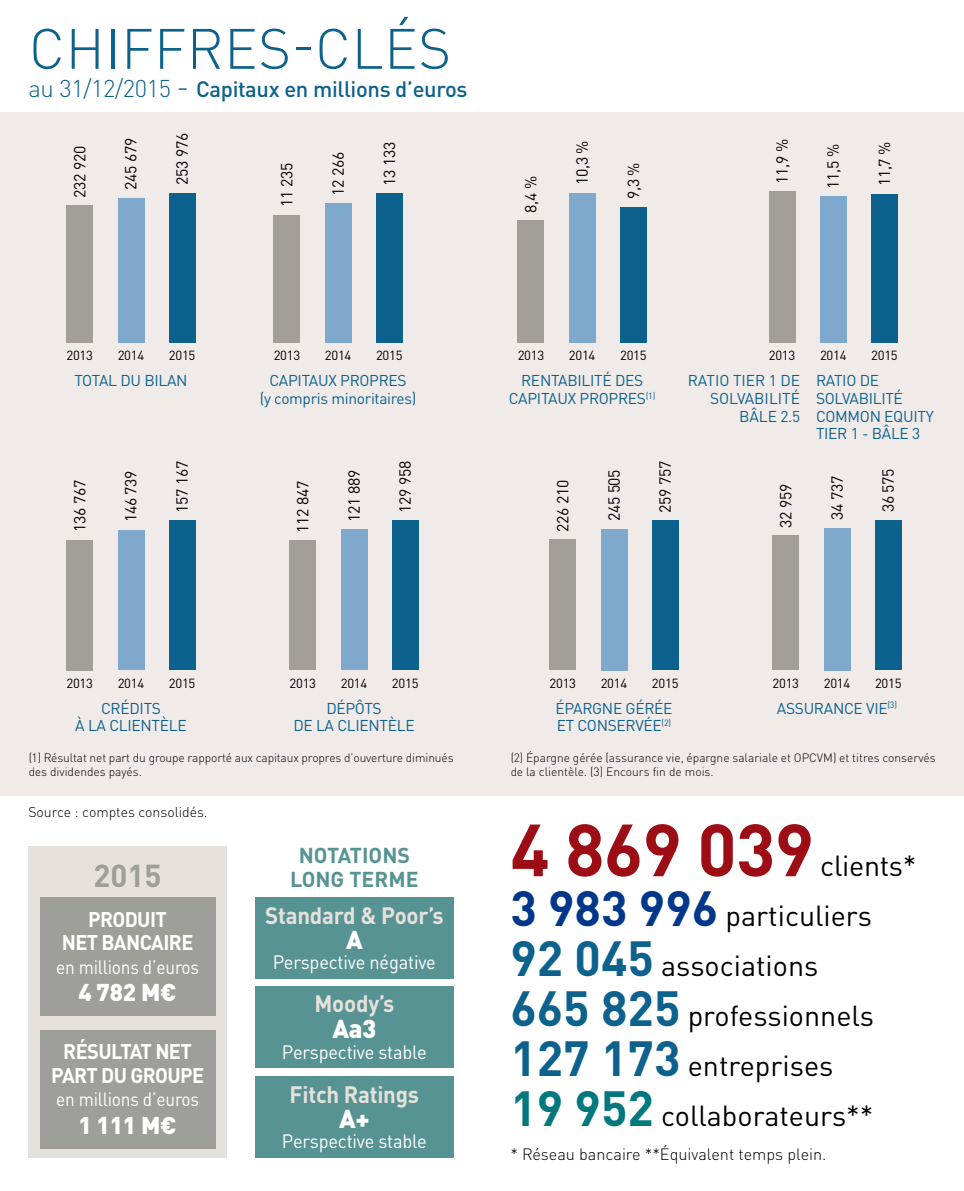
<style>
.page{position:relative;width:964px;height:1191px;background:#fff}
.page>*{position:absolute;margin:0;border:0;box-sizing:border-box;transform-origin:0 0}
.t1{font:700 72.6px "DIN Pro";letter-spacing:-.01em;color:#9d0d15}
.t2{font:300 56px "DIN Pro";letter-spacing:.01em;color:#0d618d}
.t3{font:700 31.4px "DIN Pro";color:#9e9e9b}
.t4{font:28.6px/50px "DIN Pro";color:#000}
.t5{font:900 25.6px "DIN Pro";color:#fff}
.t6{font:900 24px "DIN Pro";letter-spacing:-.01em;color:#fff}
.t7{font:700 23.4px "DIN Pro";letter-spacing:-.01em;color:#e6e1db;scale:.95 1}
.t8{font:500 22px "DIN Pro";letter-spacing:-.015em;color:#0d618d}
.t9{font:700 21.4px "DIN Pro";color:#589393}
.t10{font:700 21px/23.4px "DIN Pro";letter-spacing:-.03em;color:#fff;text-align:center;scale:.95 1}
.t11{font:19.2px "DIN Pro";letter-spacing:-.01em;color:#fff;scale:.95 1}
.t12{font:19.2px "DIN Pro";letter-spacing:-.01em;color:#fff;scale:.9 1}
.t13{font:300 16.2px "DIN Pro";color:#000}
.t14{font:15.8px "DIN Pro";letter-spacing:-.02em;color:#000}
.t15{font:15.6px/17.8px "DIN Pro";letter-spacing:-.02em;color:#0d618d;text-align:center}
.t16{font:300 14px "DIN Pro";color:#000}
.t17{font:13px "DIN Pro";letter-spacing:-.02em;color:#000}
.t18{font:300 12px/14px "DIN Pro";color:#000}
.s1{font-weight:300;font-size:24px}
.s2{font-weight:300;font-size:30px}
.s3{font-weight:700;font-size:48.8px;color:#00378b}
.s4{font-weight:700;font-size:48.8px;color:#0d618d}
.s5{font-weight:700;font-size:48.8px;color:#00787e}
</style>
<div class="page">
<div style="left:0;top:112px;width:964px;height:684px;background:#f0ebe8"></div>
<div style="left:255px;top:897px;width:199px;height:81px;background:#589393"></div>
<div style="left:255px;top:986px;width:199px;height:82px;background:#589393"></div>
<div style="left:255px;top:1076px;width:199px;height:81px;background:#589393"></div>
<div style="left:28px;top:846px;width:199px;height:311px;background:#e6e1db"></div>
<div style="left:40px;top:897px;width:175px;height:119px;background:#9e9e9b"></div>
<div style="left:40px;top:1029px;width:175px;height:119px;background:#9e9e9b"></div>
<div style="left:67px;top:205px;width:26px;height:138px;background:#a29e99"></div>
<div style="left:118px;top:198px;width:26px;height:145px;background:#7ea9cc"></div>
<div style="left:169px;top:193px;width:26px;height:150px;background:#0d618d"></div>
<div style="left:274px;top:215px;width:26px;height:128px;background:#a29e99"></div>
<div style="left:325px;top:203px;width:26px;height:140px;background:#7ea9cc"></div>
<div style="left:376px;top:193px;width:26px;height:150px;background:#0d618d"></div>
<div style="left:518px;top:220px;width:26px;height:123px;background:#a29e99"></div>
<div style="left:569px;top:193px;width:26px;height:150px;background:#7ea9cc"></div>
<div style="left:620px;top:207px;width:26px;height:136px;background:#0d618d"></div>
<div style="left:769px;top:192px;width:26px;height:151px;background:#a29e99"></div>
<div style="left:820px;top:197px;width:26px;height:146px;background:#7ea9cc"></div>
<div style="left:871px;top:194px;width:26px;height:149px;background:#0d618d"></div>
<div style="left:67px;top:540px;width:26px;height:130px;background:#a29e99"></div>
<div style="left:118px;top:530px;width:26px;height:140px;background:#7ea9cc"></div>
<div style="left:169px;top:520px;width:26px;height:150px;background:#0d618d"></div>
<div style="left:290px;top:540px;width:26px;height:130px;background:#a29e99"></div>
<div style="left:341px;top:530px;width:26px;height:140px;background:#7ea9cc"></div>
<div style="left:392px;top:520px;width:26px;height:150px;background:#0d618d"></div>
<div style="left:550px;top:540px;width:26px;height:130px;background:#a29e99"></div>
<div style="left:601px;top:529px;width:26px;height:141px;background:#7ea9cc"></div>
<div style="left:652px;top:520px;width:26px;height:150px;background:#0d618d"></div>
<div style="left:773px;top:535px;width:26px;height:135px;background:#a29e99"></div>
<div style="left:824px;top:528px;width:26px;height:142px;background:#7ea9cc"></div>
<div style="left:875px;top:520px;width:26px;height:150px;background:#0d618d"></div>
<h2 class="t2" style="left:29px;top:5px;width:417px">CHIFFRES-CLÉs</h2>
<h3 class="t8" style="left:28px;top:71px;width:441px"><span class="s1">au 31/12/2015</span> <span class="s2">-</span> Capitaux en millions d’euros</h3>
<p class="t14" style="left:67px;top:198px;width:53px;rotate:-90deg">232 920</p>
<p class="t14" style="left:118px;top:190px;width:53px;rotate:-90deg">245 679</p>
<p class="t14" style="left:170px;top:185px;width:53px;rotate:-90deg">253 976</p>
<p class="t14" style="left:274px;top:207px;width:45px;rotate:-90deg">11 235</p>
<p class="t14" style="left:326px;top:196px;width:45px;rotate:-90deg">12 266</p>
<p class="t14" style="left:377px;top:185px;width:45px;rotate:-90deg">13 133</p>
<p class="t14" style="left:518px;top:213px;width:38px;rotate:-90deg">8,4 %</p>
<p class="t14" style="left:570px;top:185px;width:46px;rotate:-90deg">10,3 %</p>
<p class="t14" style="left:621px;top:199px;width:38px;rotate:-90deg">9,3 %</p>
<p class="t14" style="left:769px;top:184px;width:46px;rotate:-90deg">11,9 %</p>
<p class="t14" style="left:821px;top:189px;width:46px;rotate:-90deg">11,5 %</p>
<p class="t14" style="left:872px;top:186px;width:46px;rotate:-90deg">11,7 %</p>
<p class="t17" style="left:67px;top:345px;width:28px">2013</p>
<p class="t17" style="left:118px;top:345px;width:28px">2014</p>
<p class="t17" style="left:169px;top:345px;width:28px">2015</p>
<p class="t17" style="left:274px;top:345px;width:28px">2013</p>
<p class="t17" style="left:325px;top:345px;width:28px">2014</p>
<p class="t17" style="left:376px;top:345px;width:28px">2015</p>
<p class="t17" style="left:518px;top:345px;width:28px">2013</p>
<p class="t17" style="left:569px;top:345px;width:28px">2014</p>
<p class="t17" style="left:620px;top:345px;width:28px">2015</p>
<p class="t17" style="left:769px;top:345px;width:28px">2013</p>
<p class="t17" style="left:820px;top:345px;width:28px">2014</p>
<p class="t17" style="left:871px;top:345px;width:28px">2015</p>
<p class="t15" style="left:74px;top:370px;width:115px">TOTAL DU BILAN</p>
<p class="t15" style="left:260px;top:370px;width:158px">CAPITAUX PROPRES<br>(y compris minoritaires)</p>
<p class="t15" style="left:509px;top:370px;width:148px">RENTABILITÉ DES<br>CAPITAUX PROPRES<sup>(1)</sup></p>
<p class="t15" style="left:688px;top:370px;width:19px">Ratio</p>
<p class="t15" style="left:733px;top:370px;width:9px">tier</p>
<p class="t15" style="left:769px;top:370px;width:22px">1 de</p>
<p class="t15" style="left:710px;top:388px;width:10px">solvabilité</p>
<p class="t15" style="left:739px;top:405px;width:63px">Bâle 2.5</p>
<p class="t15" style="left:816px;top:370px;width:119px;text-align:left">RATIO DE<br>SOLVABILITÉ<br>COMMON EQUITY<br>TIER 1 - BÂLE 3</p>
<p class="t14" style="left:67px;top:532px;width:53px;rotate:-90deg">136 767</p>
<p class="t14" style="left:118px;top:522px;width:53px;rotate:-90deg">146 739</p>
<p class="t14" style="left:170px;top:512px;width:53px;rotate:-90deg">157 167</p>
<p class="t14" style="left:290px;top:533px;width:53px;rotate:-90deg">112 847</p>
<p class="t14" style="left:342px;top:522px;width:53px;rotate:-90deg">121 889</p>
<p class="t14" style="left:393px;top:512px;width:53px;rotate:-90deg">129 958</p>
<p class="t14" style="left:550px;top:532px;width:53px;rotate:-90deg">226 210</p>
<p class="t14" style="left:601px;top:521px;width:53px;rotate:-90deg">245 505</p>
<p class="t14" style="left:653px;top:512px;width:53px;rotate:-90deg">259 757</p>
<p class="t14" style="left:773px;top:527px;width:45px;rotate:-90deg">32 959</p>
<p class="t14" style="left:824px;top:520px;width:45px;rotate:-90deg">34 737</p>
<p class="t14" style="left:876px;top:512px;width:45px;rotate:-90deg">36 575</p>
<p class="t17" style="left:67px;top:672px;width:28px">2013</p>
<p class="t17" style="left:118px;top:672px;width:28px">2014</p>
<p class="t17" style="left:169px;top:672px;width:28px">2015</p>
<p class="t17" style="left:290px;top:672px;width:28px">2013</p>
<p class="t17" style="left:341px;top:672px;width:28px">2014</p>
<p class="t17" style="left:392px;top:672px;width:28px">2015</p>
<p class="t17" style="left:549px;top:672px;width:28px">2013</p>
<p class="t17" style="left:601px;top:672px;width:28px">2014</p>
<p class="t17" style="left:652px;top:672px;width:28px">2015</p>
<p class="t17" style="left:772px;top:672px;width:28px">2013</p>
<p class="t17" style="left:824px;top:672px;width:28px">2014</p>
<p class="t17" style="left:875px;top:672px;width:28px">2015</p>
<p class="t15" style="left:75px;top:697px;width:113px">CRÉDITS<br>À LA CLIENTÈLE</p>
<p class="t15" style="left:293px;top:697px;width:123px">DÉPÔTS<br>DE LA CLIENTÈLE</p>
<p class="t15" style="left:555px;top:697px;width:119px;text-align:left">ÉPARGNE GÉRÉE<br>ET CONSERVÉE<sup>(2)</sup></p>
<p class="t15" style="left:777px;top:697px;width:122px">ASSURANCE VIE<sup>(3)</sup></p>
<p class="t18" style="left:28px;top:750px;width:427px">(1) Résultat net part du groupe rapporté aux capitaux propres d’ouverture diminués des dividendes payés.</p>
<p class="t18" style="left:510px;top:750px;width:427px">(2) Épargne gérée (assurance vie, épargne salariale et OPCVM) et titres conservés de la clientèle. (3) Encours fin de mois.</p>
<p class="t16" style="left:28px;top:800px;width:181px">Source : comptes consolidés.</p>
<h3 class="t9" style="left:299px;top:837px;width:113px">NOTATIONS</h3>
<h3 class="t3" style="left:94px;top:849px;width:70px">2015</h3>
<h3 class="t9" style="left:290px;top:861px;width:130px">LONG TERME</h3>
<h3 class="t10" style="left:62px;top:905px;width:140px">PRODUIT<br>NET BANCAIRE</h3>
<p class="t12" style="left:56px;top:951px;width:160px">en millions d’euros</p>
<h3 class="t6" style="left:78px;top:972px;width:100px">4 782 M€</h3>
<h3 class="t10" style="left:51px;top:1037px;width:162px">RÉSULTAT NET<br>PART DU GROUPE</h3>
<p class="t12" style="left:56px;top:1084px;width:160px">en millions d’euros</p>
<h3 class="t6" style="left:78px;top:1104px;width:100px">1 111 M€</h3>
<h3 class="t7" style="left:265px;top:895px;width:189px">Standard &amp; Poor’s</h3>
<h3 class="t5" style="left:346px;top:918px;width:18px">A</h3>
<p class="t11" style="left:273px;top:946px;width:173px">Perspective négative</p>
<h3 class="t7" style="left:314px;top:984px;width:86px">Moody’s</h3>
<h3 class="t5" style="left:332px;top:1006px;width:46px">Aa3</h3>
<p class="t11" style="left:282px;top:1037px;width:154px">Perspective stable</p>
<h3 class="t7" style="left:290px;top:1075px;width:138px">Fitch Ratings</h3>
<h3 class="t5" style="left:339px;top:1097px;width:32px">A+</h3>
<p class="t11" style="left:282px;top:1125px;width:154px">Perspective stable</p>
<h1 class="t1" style="left:510px;top:789px;width:305px">4 869 039</h1>
<h3 class="t4" style="left:510px;top:838px;width:407px;text-indent:310px">clients*<br><span class="s3">3 983 996</span> particuliers<br><span class="s4">92 045</span> associations<br><span class="s4">665 825</span> professionnels<br><span class="s4">127 173</span> entreprises<br><span class="s5">19 952</span> collaborateurs**</h3>
<p class="t13" style="left:510px;top:1142px;width:318px">* Réseau bancaire **Équivalent temps plein.</p>
</div>
